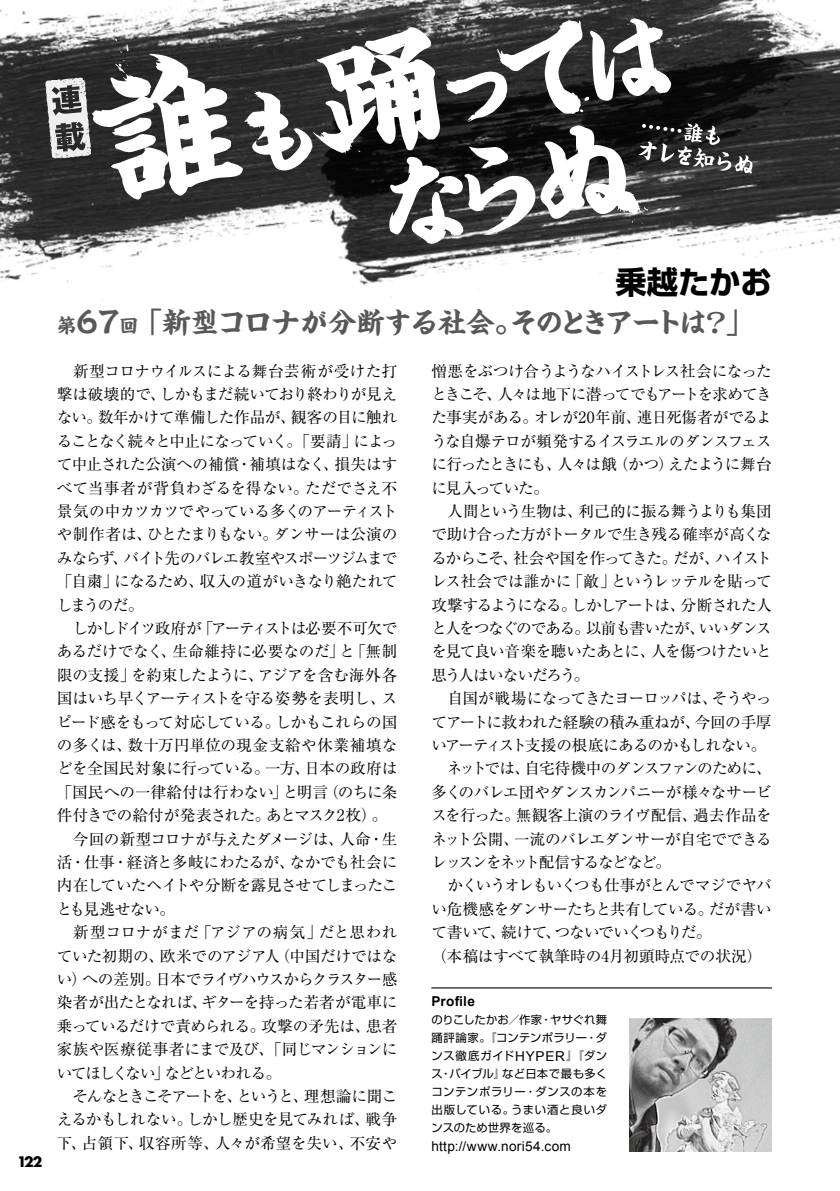
<style>
.page{position:relative;width:840px;height:1191px;background:#fff}
.page>*{position:absolute;margin:0;border:0;box-sizing:border-box;transform-origin:0 0}
.t1{font:700 31.2px "Shin Go Pro";color:#000}
.t2{font:700 28.4px "Kaisho MCBK1 Pro De";letter-spacing:-.055em;color:#595757}
.t3{font:700 16px "Futura PT";color:#000}
.t4{font:15.6px/23.4px "Ryumin Pro";letter-spacing:-.04em;color:#000}
.t5{font:13.6px "Arial";letter-spacing:.025em;color:#000}
.t6{font:700 13.6px "Arial";letter-spacing:.02em;color:#000}
.t7{font:11.4px/18px "Shin Go Pro";letter-spacing:.04em;color:#000;text-align:justify}
.s1{font-size:19.8px}
.s2{font-size:31.2px}
.s3{font-family:"Arial";font-size:13.6px}
</style>
<div class="page">
<img style="left:0;top:0;width:258px;height:283px">
<img style="left:258px;top:0;width:581px;height:298px">
<svg style="left:45px;top:18px;width:707px;height:241px"></svg>
<img style="left:629px;top:1018px;width:142px;height:133px">
<hr style="left:431px;top:987px;width:340px;height:1px;background:#000">
<p class="t3" style="left:17px;top:1150px;width:27px">122</p>
<h1 class="t1" style="left:615px;top:257px;width:157px">乗越たかお</h1>
<h2 class="t2" style="left:57px;top:298px;width:698px"><span class="s1">第</span><span class="s2">67</span><span class="s1">回</span>「新型コロナが分断する社会。そのときアートは？」</h2>
<p class="t4" style="left:57px;top:358px;width:342px">　新型コロナウイルスによる舞台芸術が受けた打撃は破壊的で、しかもまだ続いており終わりが見えない。数年かけて準備した作品が、観客の目に触れることなく続々と中止になっていく。「要請」によって中止された公演への補償・補填はなく、損失はすべて当事者が背負わざるを得ない。ただでさえ不景気の中カツカツでやっている多くのアーティストや制作者は、ひとたまりもない。ダンサーは公演のみならず、バイト先のバレエ教室やスポーツジムまで「自粛」になるため、収入の道がいきなり絶たれてしまうのだ。<br>　しかしドイツ政府が「アーティストは必要不可欠であるだけでなく、生命維持に必要なのだ」と「無制限の支援」を約束したように、アジアを含む海外各国はいち早くアーティストを守る姿勢を表明し、スピード感をもって対応している。しかもこれらの国の多くは、数十万円単位の現金支給や休業補填などを全国民対象に行っている。一方、日本の政府は「国民への一律給付は行わない」と明言（のちに条件付きでの給付が発表された。あとマスク2枚）。　今回の新型コロナが与えたダメージは、人命・生活・仕事・経済と多岐にわたるが、なかでも社会に内在していたヘイトや分断を露見させてしまったことも見逃せない。<br>　新型コロナがまだ「アジアの病気」だと思われていた初期の、欧米でのアジア人（中国だけではない）への差別。日本でライヴハウスからクラスター感染者が出たとなれば、ギターを持った若者が電車に乗っているだけで責められる。攻撃の矛先は、患者家族や医療従事者にまで及び、「同じマンションにいてほしくない」などといわれる。<br>　そんなときこそアートを、というと、理想論に聞こえるかもしれない。しかし歴史を見てみれば、戦争下、占領下、収容所等、人々が希望を失い、不安や</p>
<p class="t4" style="left:431px;top:358px;width:342px">憎悪をぶつけ合うようなハイストレス社会になったときこそ、人々は地下に潜ってでもアートを求めてきた事実がある。オレが20年前、連日死傷者がでるような自爆テロが頻発するイスラエルのダンスフェスに行ったときにも、人々は餓（かつ）えたように舞台に見入っていた。<br>　人間という生物は、利己的に振る舞うよりも集団で助け合った方がトータルで生き残る確率が高くなるからこそ、社会や国を作ってきた。だが、ハイストレス社会では誰かに「敵」というレッテルを貼って攻撃するようになる。しかしアートは、分断された人と人をつなぐのである。以前も書いたが、いいダンスを見て良い音楽を聴いたあとに、人を傷つけたいと思う人はいないだろう。<br>　自国が戦場になってきたヨーロッパは、そうやってアートに救われた経験の積み重ねが、今回の手厚いアーティスト支援の根底にあるのかもしれない。　ネットでは、自宅待機中のダンスファンのために、多くのバレエ団やダンスカンパニーが様々なサービスを行った。無観客上演のライヴ配信、過去作品をネット公開、一流のバレエダンサーが自宅でできるレッスンをネット配信するなどなど。<br>　かくいうオレもいくつも仕事がとんでマジでヤバい危機感をダンサーたちと共有している。だが書いて書いて、続けて、つないでいくつもりだ。<br>（本稿はすべて執筆時の4月初頭時点での状況）</p>
<p class="t6" style="left:431px;top:992px;width:45px">Profile</p>
<p class="t7" style="left:431px;top:1009px;width:177px">のりこしたかお／作家・ヤサぐれ舞踊評論家。『コンテンポラリー・ダンス徹底ガイド<span class="s3">HYPER</span>』『ダンス・バイブル』など日本で最も多くコンテンポラリー・ダンスの本を出版している。うまい酒と良いダンスのため世界を巡る。</p>
<p class="t5" style="left:431px;top:1137px;width:141px">http://www.nori54.com</p>
</div>
